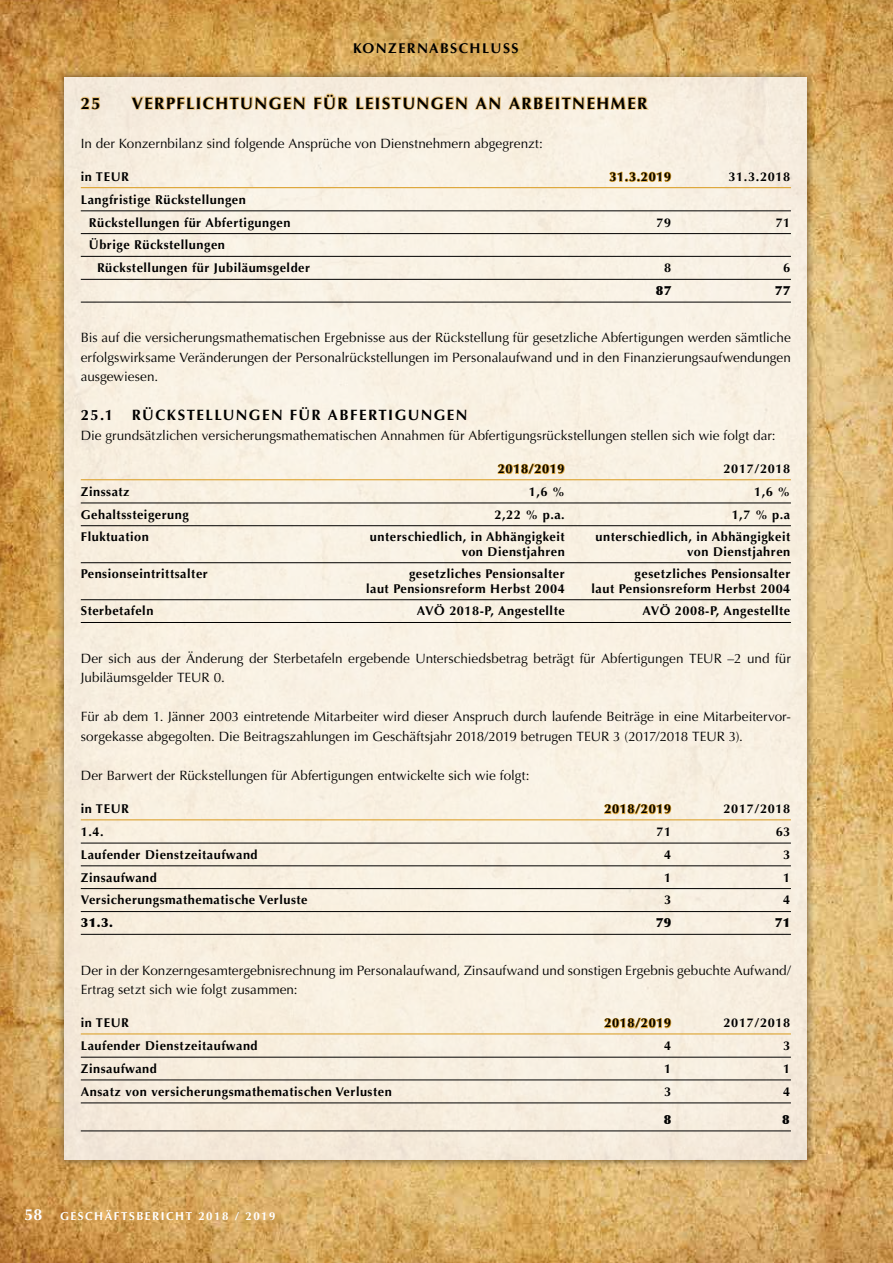
<style>
.page{position:relative;width:893px;height:1263px;background:#fff}
.page>*{position:absolute;margin:0;border:0;box-sizing:border-box;transform-origin:0 0}
.t1{font:700 16.5px "Optima";letter-spacing:.09em;color:#000}
.t2{font:700 15px "Optima";letter-spacing:.095em;color:#000}
.t3{font:700 14.25px "Optima";letter-spacing:.1em;color:#000}
.t4{font:13.5px/19.5px "Optima";color:#000}
.t5{font:700 12.75px/22.8px "Optima";letter-spacing:.04em;color:#000}
.t6{font:900 12.75px "Optima";letter-spacing:.04em;color:#000}
.t7{font:700 11.55px "Optima";letter-spacing:.13em;color:#fff}
.s1{font-size:16.05px}
</style>
<div class="page">
<img style="left:0;top:0;width:892px;height:1263px">
<svg style="left:892px;top:0;width:1px;height:1263px"></svg>
<div style="left:56px;top:69px;width:759px;height:1099px;background:#000;opacity:.55"></div>
<div style="left:65px;top:77px;width:742px;height:1083px;background:#f8f0e2"></div>
<hr style="left:81px;top:187px;width:710px;height:1px;background:#dea83c">
<hr style="left:81px;top:211px;width:710px;height:1px;background:#000">
<hr style="left:81px;top:233px;width:710px;height:1px;background:#000">
<hr style="left:81px;top:256px;width:710px;height:1px;background:#000">
<hr style="left:81px;top:279px;width:710px;height:1px;background:#000">
<hr style="left:81px;top:302px;width:710px;height:1px;background:#000">
<hr style="left:81px;top:479px;width:710px;height:1px;background:#dea83c">
<hr style="left:81px;top:503px;width:710px;height:1px;background:#000">
<hr style="left:81px;top:525px;width:710px;height:1px;background:#000">
<hr style="left:81px;top:562px;width:710px;height:1px;background:#000">
<hr style="left:81px;top:599px;width:710px;height:1px;background:#000">
<hr style="left:81px;top:622px;width:710px;height:1px;background:#000">
<hr style="left:81px;top:819px;width:710px;height:1px;background:#dea83c">
<hr style="left:81px;top:843px;width:710px;height:1px;background:#000">
<hr style="left:81px;top:865px;width:710px;height:1px;background:#000">
<hr style="left:81px;top:888px;width:710px;height:1px;background:#000">
<hr style="left:81px;top:911px;width:710px;height:1px;background:#000">
<hr style="left:81px;top:934px;width:710px;height:1px;background:#000">
<hr style="left:81px;top:1033px;width:710px;height:1px;background:#dea83c">
<hr style="left:81px;top:1057px;width:710px;height:1px;background:#000">
<hr style="left:81px;top:1080px;width:710px;height:1px;background:#000">
<hr style="left:81px;top:1102px;width:710px;height:1px;background:#000">
<hr style="left:81px;top:1130px;width:710px;height:1px;background:#000">
<svg style="left:79px;top:95px;width:23px;height:16px"></svg>
<svg style="left:129px;top:95px;width:177px;height:16px;background:#efd8ae"></svg>
<svg style="left:313px;top:65px;width:338px;height:52px;background:#ead4b0"></svg>
<svg style="left:608px;top:171px;width:64px;height:12px"></svg>
<svg style="left:496px;top:462px;width:70px;height:13px"></svg>
<svg style="left:603px;top:802px;width:69px;height:13px"></svg>
<svg style="left:603px;top:1016px;width:69px;height:13px"></svg>
<p class="t3" style="left:353px;top:40px;width:167px">KONZERNABSCHLUSS</p>
<p class="t1" style="left:81px;top:94px;width:21px">25</p>
<p class="t1" style="left:132px;top:94px;width:517px">VERPFLICHTUNGEN FÜR LEISTUNGEN AN ARBEITNEHMER</p>
<p class="t4" style="left:81px;top:134px;width:464px">In der Konzernbilanz sind folgende Ansprüche von Dienstnehmern abgegrenzt:</p>
<p class="t5" style="left:81px;top:165px;width:50px">in TEUR</p>
<p class="t5" style="left:609px;top:165px;width:63px">31.3.2019</p>
<p class="t5" style="left:728px;top:165px;width:63px">31.3.2018</p>
<p class="t5" style="left:89px;top:188px;width:203px;text-indent:-8px">Langfristige Rückstellungen<br>Rückstellungen für Abfertigungen</p>
<p class="t5" style="left:657px;top:211px;width:16px">79</p>
<p class="t5" style="left:776px;top:211px;width:16px">71</p>
<p class="t5" style="left:97px;top:234px;width:215px;text-indent:-8px">Übrige Rückstellungen<br>Rückstellungen für Jubiläumsgelder</p>
<p class="t5" style="left:664px;top:257px;width:9px">8</p>
<p class="t5" style="left:783px;top:257px;width:9px">6</p>
<p class="t6" style="left:656px;top:283px;width:17px">87</p>
<p class="t6" style="left:775px;top:283px;width:17px">77</p>
<p class="t4" style="left:81px;top:328px;width:712px;text-align:justify">Bis auf die versicherungsmathematischen Ergebnisse aus der Rückstellung für gesetzliche Abfertigungen werden sämtliche erfolgswirksame Veränderungen der Personalrückstellungen im Personalaufwand und in den Finanzierungsaufwendungen ausgewiesen.</p>
<p class="t2" style="left:81px;top:406px;width:388px">25.1 RÜCKSTELLUNGEN FÜR ABFERTIGUNGEN</p>
<p class="t4" style="left:81px;top:426px;width:696px">Die grundsätzlichen versicherungsmathematischen Annahmen für Abfertigungsrückstellungen stellen sich wie folgt dar:</p>
<p class="t5" style="left:498px;top:458px;width:68px">2018/2019</p>
<p class="t5" style="left:724px;top:458px;width:68px">2017/2018</p>
<p class="t5" style="left:81px;top:480px;width:50px">Zinssatz</p>
<p class="t5" style="left:529px;top:480px;width:38px">1,6 %</p>
<p class="t5" style="left:754px;top:480px;width:38px">1,6 %</p>
<p class="t5" style="left:81px;top:503px;width:110px">Gehaltssteigerung</p>
<p class="t5" style="left:494px;top:503px;width:72px">2,22 % p.a.</p>
<p class="t5" style="left:732px;top:503px;width:60px">1,7 % p.a</p>
<p class="t5" style="left:81px;top:526px;width:70px">Fluktuation</p>
<p class="t5" style="left:370px;top:526px;width:196px">unterschiedlich, in Abhängigkeit</p>
<p class="t5" style="left:595px;top:526px;width:196px">unterschiedlich, in Abhängigkeit</p>
<p class="t5" style="left:462px;top:540px;width:105px">von Dienstjahren</p>
<p class="t5" style="left:687px;top:540px;width:105px">von Dienstjahren</p>
<p class="t5" style="left:81px;top:563px;width:129px">Pensionseintrittsalter</p>
<p class="t5" style="left:409px;top:563px;width:157px">gesetzliches Pensionsalter</p>
<p class="t5" style="left:635px;top:563px;width:157px">gesetzliches Pensionsalter</p>
<p class="t5" style="left:366px;top:577px;width:200px">laut Pensionsreform Herbst 2004</p>
<p class="t5" style="left:592px;top:577px;width:200px">laut Pensionsreform Herbst 2004</p>
<p class="t5" style="left:81px;top:600px;width:74px">Sterbetafeln</p>
<p class="t5" style="left:417px;top:600px;width:149px">AVÖ 2018-P, Angestellte</p>
<p class="t5" style="left:642px;top:600px;width:149px">AVÖ 2008-P, Angestellte</p>
<p class="t4" style="left:81px;top:649px;width:712px">Der sich aus der Änderung der Sterbetafeln ergebende Unterschiedsbetrag beträgt für Abfertigungen TEUR –2 und für<br>Jubiläumsgelder TEUR 0.</p>
<p class="t4" style="left:81px;top:707px;width:710px">Für ab dem 1. Jänner 2003 eintretende Mitarbeiter wird dieser Anspruch durch laufende Beiträge in eine Mitarbeitervor&shy;sorgekasse abgegolten. Die Beitragszahlungen im Geschäftsjahr 2018/2019 betrugen TEUR 3 (2017/2018 TEUR 3).</p>
<p class="t4" style="left:81px;top:766px;width:450px">Der Barwert der Rückstellungen für Abfertigungen entwickelte sich wie folgt:</p>
<p class="t5" style="left:81px;top:798px;width:50px">in TEUR</p>
<p class="t5" style="left:604px;top:798px;width:68px">2018/2019</p>
<p class="t5" style="left:724px;top:798px;width:68px">2017/2018</p>
<p class="t5" style="left:81px;top:820px;width:24px">1.4.</p>
<p class="t5" style="left:657px;top:820px;width:16px">71</p>
<p class="t5" style="left:776px;top:820px;width:16px">63</p>
<p class="t5" style="left:81px;top:843px;width:178px">Laufender Dienstzeitaufwand</p>
<p class="t5" style="left:664px;top:843px;width:9px">4</p>
<p class="t5" style="left:783px;top:843px;width:9px">3</p>
<p class="t5" style="left:81px;top:866px;width:78px">Zinsaufwand</p>
<p class="t5" style="left:664px;top:866px;width:9px">1</p>
<p class="t5" style="left:783px;top:866px;width:9px">1</p>
<p class="t5" style="left:81px;top:889px;width:228px">Versicherungsmathematische Verluste</p>
<p class="t5" style="left:664px;top:889px;width:9px">3</p>
<p class="t5" style="left:783px;top:889px;width:9px">4</p>
<p class="t6" style="left:81px;top:915px;width:34px">31.3.</p>
<p class="t6" style="left:656px;top:915px;width:17px">79</p>
<p class="t6" style="left:775px;top:915px;width:17px">71</p>
<p class="t4" style="left:81px;top:960px;width:712px">Der in der Konzerngesamtergebnisrechnung im Personalaufwand, Zinsaufwand und sonstigen Ergebnis gebuchte Aufwand/<br>Ertrag setzt sich wie folgt zusammen:</p>
<p class="t5" style="left:81px;top:1012px;width:50px">in TEUR</p>
<p class="t5" style="left:604px;top:1012px;width:68px">2018/2019</p>
<p class="t5" style="left:724px;top:1012px;width:68px">2017/2018</p>
<p class="t5" style="left:81px;top:1034px;width:178px">Laufender Dienstzeitaufwand</p>
<p class="t5" style="left:664px;top:1034px;width:9px">4</p>
<p class="t5" style="left:783px;top:1034px;width:9px">3</p>
<p class="t5" style="left:81px;top:1057px;width:78px">Zinsaufwand</p>
<p class="t5" style="left:664px;top:1057px;width:9px">1</p>
<p class="t5" style="left:783px;top:1057px;width:9px">1</p>
<p class="t5" style="left:81px;top:1080px;width:313px">Ansatz von versicherungsmathematischen Verlusten</p>
<p class="t5" style="left:664px;top:1080px;width:9px">3</p>
<p class="t5" style="left:783px;top:1080px;width:9px">4</p>
<p class="t6" style="left:664px;top:1111px;width:9px">8</p>
<p class="t6" style="left:782px;top:1111px;width:9px">8</p>
<p class="t7" style="left:25px;top:1209px;width:252px"><span class="s1">58</span> GESCHÄFTSBERICHT 2018 / 2019</p>
</div>
